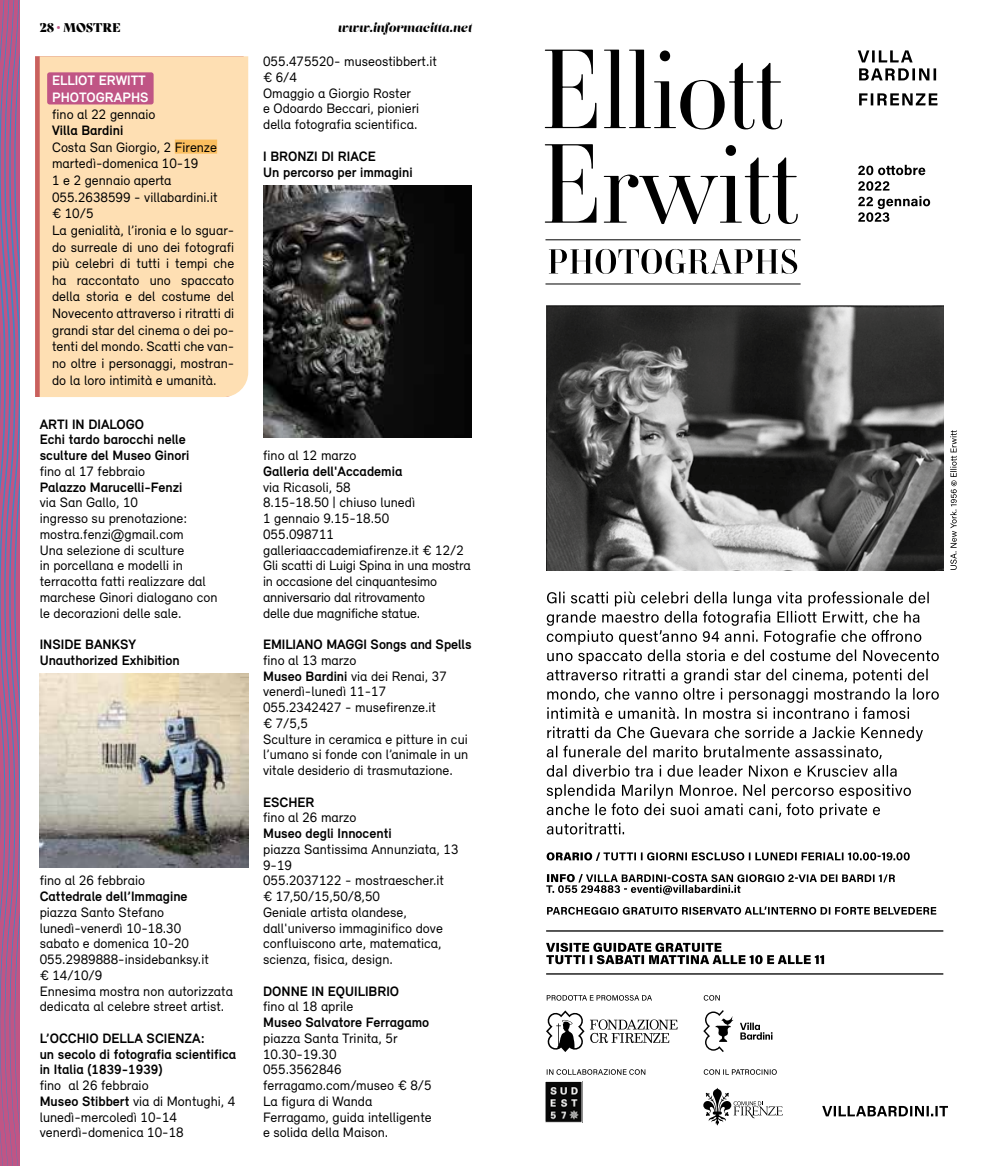
<style>
.page{position:relative;width:993px;height:1166px;background:#fff}
.page>*{position:absolute;margin:0;border:0;box-sizing:border-box;transform-origin:0 0}
.t1{font:14px/15.8px "Relevant";color:#000}
.t2{font:700 14px/15.8px "Relevant";color:#000}
.t3{font:700 14px/16.6px "Relevant";color:#fff}
.t4{font:12.25px "Lust Script";letter-spacing:.03em;color:#000}
.t5{font:12.25px "Bely Display";color:#000}
.s1{color:#c05585}
.s2{font-weight:700}
</style>
<div class="page">
<svg style="left:0;top:0;width:20px;height:1166px;background:#956599"></svg>
<svg style="left:546px;top:784px;width:364px;height:50px"></svg>
<svg style="left:546px;top:765px;width:350px;height:12px"></svg>
<svg style="left:546px;top:726px;width:376px;height:33px"></svg>
<svg style="left:546px;top:591px;width:392px;height:128px"></svg>
<img style="left:546px;top:305px;width:397px;height:265px">
<svg style="left:950px;top:430px;width:6px;height:140px"></svg>
<svg style="left:544px;top:144px;width:253px;height:80px"></svg>
<svg style="left:544px;top:50px;width:237px;height:79px"></svg>
<svg style="left:548px;top:249px;width:249px;height:25px"></svg>
<hr style="left:545px;top:239px;width:255px;height:1px;background:#000">
<hr style="left:545px;top:284px;width:255px;height:1px;background:#000">
<svg style="left:858px;top:181px;width:71px;height:41px"></svg>
<svg style="left:858px;top:165px;width:66px;height:10px"></svg>
<svg style="left:859px;top:93px;width:78px;height:12px"></svg>
<svg style="left:859px;top:68px;width:76px;height:12px"></svg>
<svg style="left:857px;top:50px;width:55px;height:12px"></svg>
<svg style="left:546px;top:995px;width:105px;height:5px"></svg>
<svg style="left:703px;top:995px;width:16px;height:5px"></svg>
<svg style="left:546px;top:1010px;width:131px;height:42px"></svg>
<svg style="left:740px;top:1022px;width:32px;height:18px"></svg>
<svg style="left:703px;top:1010px;width:30px;height:42px"></svg>
<img style="left:546px;top:1083px;width:34px;height:37px">
<div style="left:544px;top:1081px;width:38px;height:41px;border:1px solid #fff"></div>
<svg style="left:703px;top:1088px;width:79px;height:37px"></svg>
<svg style="left:546px;top:1069px;width:99px;height:6px"></svg>
<svg style="left:703px;top:1069px;width:73px;height:6px"></svg>
<svg style="left:547px;top:906px;width:389px;height:9px"></svg>
<svg style="left:546px;top:874px;width:348px;height:21px"></svg>
<svg style="left:546px;top:852px;width:363px;height:9px"></svg>
<svg style="left:822px;top:1106px;width:125px;height:10px"></svg>
<svg style="left:546px;top:943px;width:277px;height:21px"></svg>
<hr style="left:546px;top:930px;width:397px;height:1px;background:#000">
<hr style="left:546px;top:973px;width:397px;height:1px;background:#000">
<div style="left:35px;top:56px;width:208px;height:341px;background:#ae0f0a;opacity:.66"></div>
<div style="left:40px;top:56px;width:208px;height:341px;background:#fedfb3"></div>
<div style="left:47px;top:72px;width:106px;height:32px;background:#c05585;border-radius:2px"></div>
<div style="left:175px;top:140px;width:42px;height:14px;background:#fbbe5e"></div>
<img style="left:40px;top:674px;width:208px;height:194px">
<img style="left:263px;top:185px;width:208px;height:253px">
<p class="t5" style="left:40px;top:18px;width:83px">28 <span class="s1">•</span> MOSTRE</p>
<p class="t4" style="left:338px;top:19px;width:135px">www.informacitta.net</p>
<p class="t3" style="left:52px;top:72px;width:98px">ELLIOT ERWITT<br>PHOTOGRAPHS</p>
<p class="t1" style="left:52px;top:106px;width:105px">fino al 22 gennaio</p>
<p class="t2" style="left:52px;top:122px;width:73px">Villa Bardini</p>
<p class="t1" style="left:52px;top:138px;width:184px;line-height:16.6px">Costa San Giorgio, 2 Firenze martedì-domenica 10-19<br>1 e 2 gennaio aperta<br>055.2638599 - villabardini.it<br>€ 10/5<br>La genialità, l’ironia e lo sguar&shy;do surreale di uno dei fotografi più celebri di tutti i tempi che ha raccontato uno spaccato della storia e del costume del<br>Novecento attraverso i ritratti di grandi star del cinema o dei po&shy;tenti del mondo. Scatti che van&shy;no oltre i personaggi, mostran&shy;do la loro intimità e umanità.</p>
<p class="t2" style="left:40px;top:416px;width:151px">ARTI IN DIALOGO<br>Echi tardo barocchi nelle sculture del Museo Ginori</p>
<p class="t1" style="left:40px;top:463px;width:107px">fino al 17 febbraio</p>
<p class="t2" style="left:40px;top:479px;width:144px">Palazzo Marucelli-Fenzi</p>
<p class="t1" style="left:40px;top:494px;width:179px">via San Gallo, 10<br>ingresso su prenotazione: mostra.fenzi@gmail.com<br>Una selezione di sculture<br>in porcellana e modelli in terracotta fatti realizzare dal marchese Ginori dialogano con le decorazioni delle sale.</p>
<p class="t2" style="left:40px;top:636px;width:141px">INSIDE BANKSY<br>Unauthorized Exhibition</p>
<p class="t1" style="left:40px;top:872px;width:107px">fino al 26 febbraio</p>
<p class="t2" style="left:40px;top:888px;width:149px">Cattedrale dell’Immagine</p>
<p class="t1" style="left:40px;top:904px;width:195px">piazza Santo Stefano lunedì-venerdì 10-18.30<br>sabato e domenica 10-20<br>055.2989888-insidebanksy.it<br>€ 14/10/9<br>Ennesima mostra non autorizzata dedicata al celebre street artist.</p>
<p class="t2" style="left:40px;top:1030px;width:198px">L’OCCHIO DELLA SCIENZA:<br>un secolo di fotografia scientifica in Italia (1839-1939)</p>
<p class="t1" style="left:40px;top:1077px;width:197px">fino al 26 febbraio<br><span class="s2">Museo Stibbert</span> via di Montughi, 4 lunedì-mercoledì 10-14 venerdì-domenica 10-18</p>
<p class="t1" style="left:263px;top:53px;width:175px">055.475520- museostibbert.it € 6/4<br>Omaggio a Giorgio Roster<br>e Odoardo Beccari, pionieri della fotografia scientifica.</p>
<p class="t2" style="left:263px;top:148px;width:151px">I BRONZI DI RIACE<br>Un percorso per immagini</p>
<p class="t1" style="left:263px;top:447px;width:95px">fino al 12 marzo</p>
<p class="t2" style="left:263px;top:463px;width:141px">Galleria dell'Accademia</p>
<p class="t1" style="left:263px;top:479px;width:209px">via Ricasoli, 58<br>8.15-18.50 | chiuso lunedì<br>1 gennaio 9.15-18.50<br>055.098711 galleriaaccademiafirenze.it € 12/2<br>Gli scatti di Luigi Spina in una mostra in occasione del cinquantesimo anniversario dal ritrovamento<br>delle due magnifiche statue.</p>
<p class="t2" style="left:263px;top:636px;width:210px">EMILIANO MAGGI Songs and Spells</p>
<p class="t1" style="left:263px;top:652px;width:207px">fino al 13 marzo<br><span class="s2">Museo Bardini</span> via dei Renai, 37 venerdì-lunedì 11-17<br>055.2342427 - musefirenze.it<br>€ 7/5,5<br>Sculture in ceramica e pitture in cui l’umano si fonde con l’animale in un vitale desiderio di trasmutazione.</p>
<p class="t2" style="left:263px;top:794px;width:53px">ESCHER</p>
<p class="t1" style="left:263px;top:809px;width:95px">fino al 26 marzo</p>
<p class="t2" style="left:263px;top:825px;width:130px">Museo degli Innocenti</p>
<p class="t1" style="left:263px;top:841px;width:197px">piazza Santissima Annunziata, 13<br>9-19<br>055.2037122 - mostraescher.it<br>€ 17,50/15,50/8,50<br>Geniale artista olandese, dall'universo immaginifico dove confluiscono arte, matematica, scienza, fisica, design.</p>
<p class="t2" style="left:263px;top:983px;width:137px">DONNE IN EQUILIBRIO</p>
<p class="t1" style="left:263px;top:998px;width:92px">fino al 18 aprile</p>
<p class="t2" style="left:263px;top:1014px;width:167px">Museo Salvatore Ferragamo</p>
<p class="t1" style="left:263px;top:1030px;width:170px">piazza Santa Trinita, 5r<br>10.30-19.30<br>055.3562846 ferragamo.com/museo € 8/5<br>La figura di Wanda<br>Ferragamo, guida intelligente e solida della Maison.</p>
</div>
